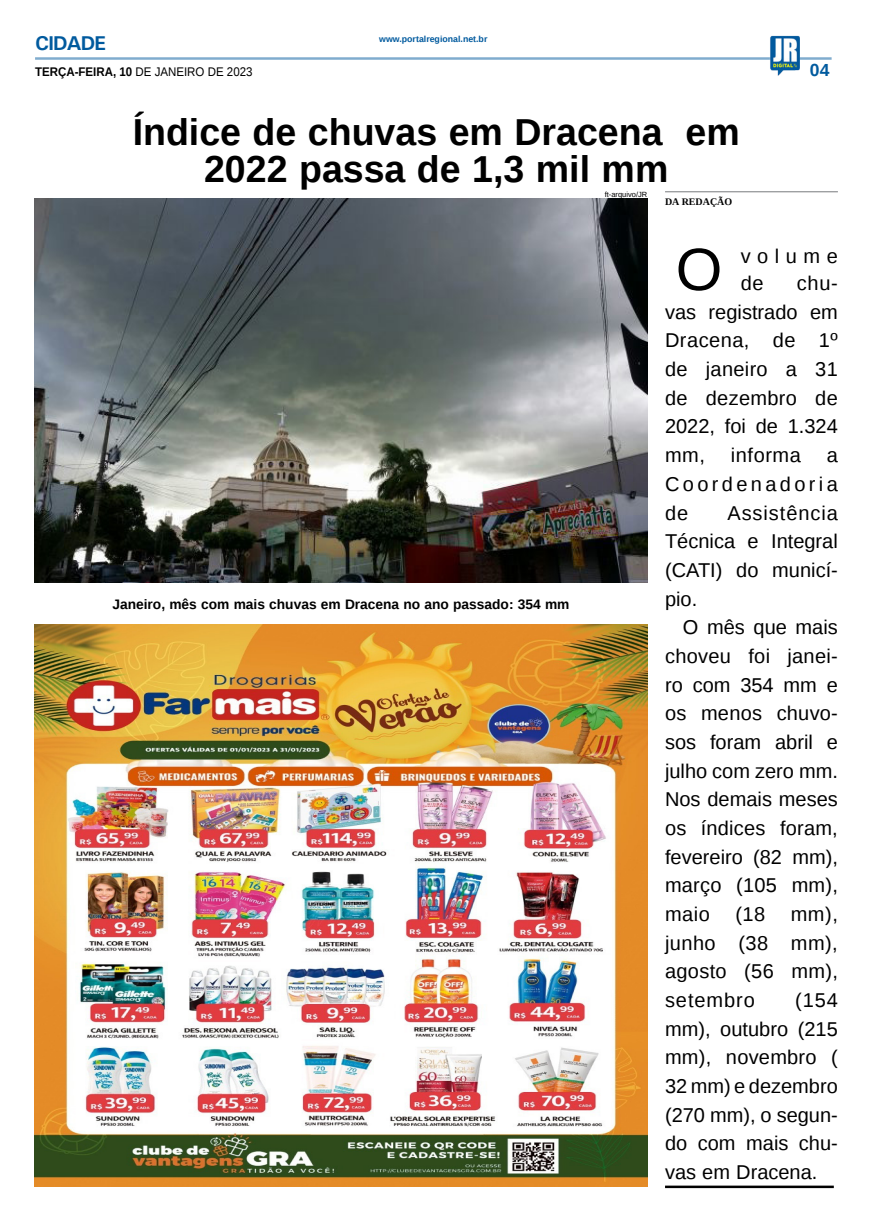
<style>
.page{position:relative;width:869px;height:1223px;background:#fff}
.page>*{position:absolute;margin:0;border:0;box-sizing:border-box;transform-origin:0 0}
.MATÉRIA{font:60px "Liberation Sans";color:#000}
.TÍTULO{font:700 37.5px/37.5px "Liberation Sans";color:#000;text-align:center}
.MATÉRIA-2{font:20px/28.6px "Liberation Sans";letter-spacing:.01em;color:#000;text-align:justify}
.MATÉRIA-3{font:20px/27.5px "Liberation Sans";letter-spacing:.325em;color:#000}
.TITULO_PG{font:700 20px "Univers";letter-spacing:-.04em;color:#005a9e}
.TÍTULO-2{font:700 17.5px "Liberation Sans";color:#005a9e}
.LEGENDA{font:700 13.75px "Liberation Sans";color:#000}
.DATA_PG{font:12.5px "Liberation Sans";color:#000;scale:.92 1}
.CRÉDITO_NOME{font:700 10px "Liberation Serif";color:#000}
.DATA_PG-2{font:700 8.75px "Liberation Sans";color:#005a9e}
.CRÉDITO_FOTO{font:7.5px "Liberation Sans";color:#000}
.s1{font-weight:700}
</style>
<div class="page">
<hr style="left:35px;top:57px;width:796px;height:3px;background:#005a9e">
<img style="left:769px;top:36px;width:30px;height:40px">
<hr style="left:664px;top:1185px;width:169px;height:3px;background:#000">
<img style="left:35px;top:624px;width:612px;height:562px">
<img style="left:35px;top:198px;width:612px;height:384px">
<hr style="left:664px;top:191px;width:173px;height:1px;background:#939598">
<p class="TITULO_PG" style="left:35px;top:31px;width:72px">CIDADE</p>
<p class="DATA_PG" style="left:35px;top:65px;width:238px"><span class="s1">TERÇA-FEIRA, 10</span> DE JANEIRO DE 2023</p>
<p class="DATA_PG-2" style="left:379px;top:33px;width:110px">www.portalregional.net.br</p>
<p class="TÍTULO" style="left:133px;top:112px;width:608px">Índice de chuvas em Dracena em<br>2022 passa de 1,3 mil mm</p>
<p class="CRÉDITO_NOME" style="left:664px;top:195px;width:69px">DA REDAÇÃO</p>
<p class="CRÉDITO_FOTO" style="left:604px;top:190px;width:44px">ft-arquivo/JR</p>
<p class="TÍTULO-2" style="left:809px;top:58px;width:21px">04</p>
<p class="LEGENDA" style="left:112px;top:594px;width:458px">Janeiro, mês com mais chuvas em Dracena no ano passado: 354 mm</p>
<p class="MATÉRIA" style="left:675px;top:235px;width:48px">O</p>
<p class="MATÉRIA-3" style="left:740px;top:243px;width:99px">volume de</p>
<p class="MATÉRIA-2" style="left:664px;top:270px;width:174px;text-indent:132px">chu&shy;vas registrado em Dracena, de 1º de janeiro a 31 de dezembro de 2022, foi de 1.324 mm,</p>
<p class="MATÉRIA-2" style="left:730px;top:442px;width:71px">informa</p>
<p class="MATÉRIA-2" style="left:664px;top:442px;width:174px;text-indent:162px">a Coordenadoria de</p>
<p class="MATÉRIA-2" style="left:664px;top:499px;width:174px;text-indent:62px">Assistência Técnica e Integral (CATI) do municí&shy;pio.</p>
<p class="MATÉRIA-2" style="left:664px;top:614px;width:174px;text-indent:18px">O mês que mais choveu foi janei&shy;ro com 354 mm e os menos chuvo&shy;sos foram abril e julho com zero mm.<br>Nos demais meses os índices foram, fevereiro (82 mm), março (105 mm), maio</p>
<p class="MATÉRIA-2" style="left:664px;top:900px;width:174px;text-indent:126px">mm), junho (38 mm), agosto (56 mm), setembro</p>
<p class="MATÉRIA-2" style="left:735px;top:900px;width:31px">(18</p>
<p class="MATÉRIA-2" style="left:664px;top:986px;width:174px;text-indent:130px">(154 mm), outubro (215 mm), novembro ( 32 mm) e dezembro (270 mm), o segun&shy;do com mais chu&shy;vas em Dracena.</p>
</div>
